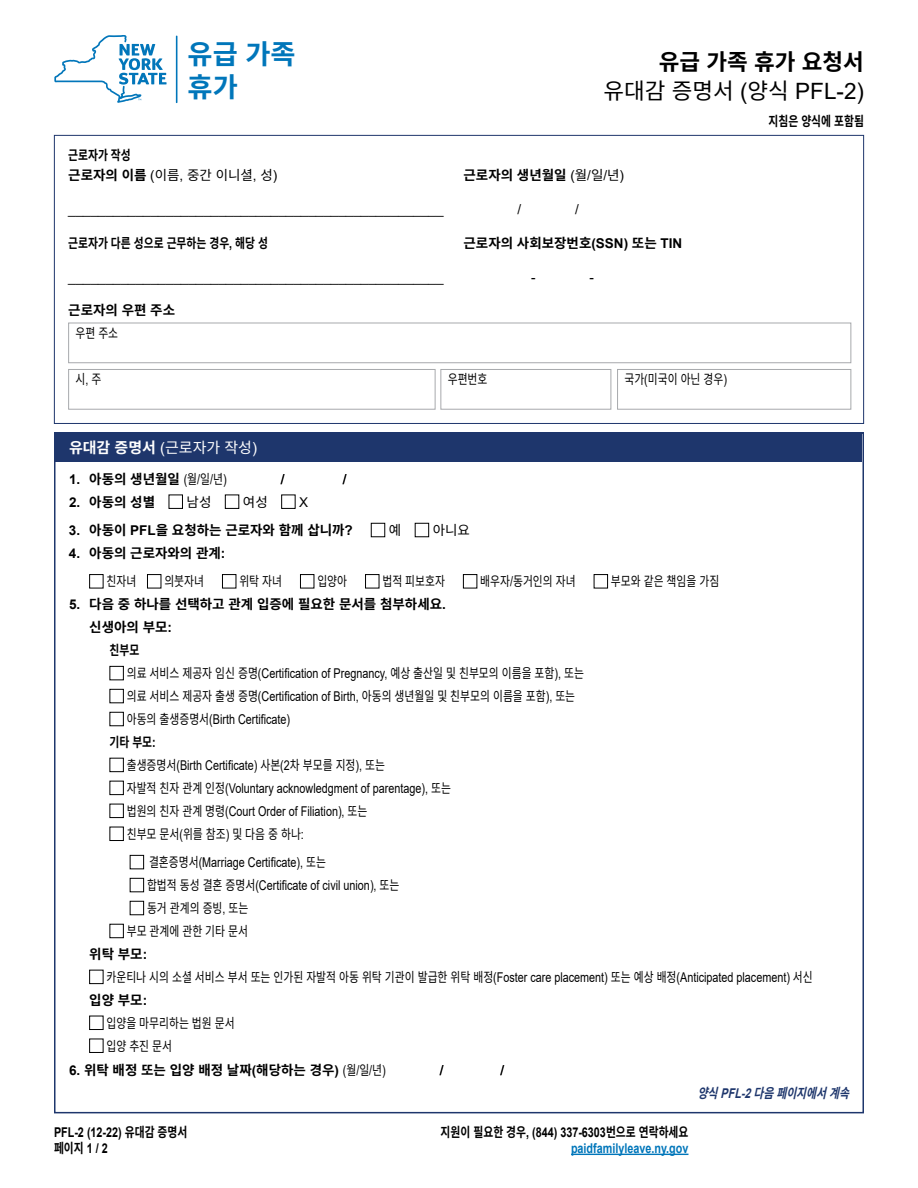
<style>
.page{position:relative;width:918px;height:1188px;background:#fff}
.page>*{position:absolute;margin:0;border:0;box-sizing:border-box;transform-origin:0 0}
.t1{font:700 27.3px/32.7px "Noto Sans KR";color:#0076ba}
.t2{font:700 22.5px/29.2px "Noto Sans KR";color:#000;text-align:right}
.t3{font:700 15px "Noto Sans KR";color:#fff}
.t4{font:13.5px "Noto Sans KR";color:#000;scale:.8 1}
.t5{font:13.5px/23px "Arial";color:#000;scale:.8 1}
.t6{font:700 13.5px/28.3px "Noto Sans KR";color:#000}
.t7{font:13.5px "Arial";color:#000}
.t8{font:700 13.5px/20.2px "Noto Sans KR";color:#000;scale:.8 1}
.t9{font:700 13.5px "Arial";color:#0076ba;scale:.8 1}
.t10{font:700 13.5px "Arial";color:#000;scale:.8 1}
.t11{font:italic 700 13.5px "Noto Sans KR";color:#1e366c;scale:.8 1}
.t12{font:13.5px "Noto Sans KR";color:#000}
.s1{font-weight:400}
.s2{font-family:"Arial";font-weight:400}
.s3{font-family:"Arial"}
.s4{font-family:"Noto Sans KR"}
</style>
<div class="page">
<svg style="left:176px;top:36px;width:1px;height:67px"></svg>
<svg style="left:54px;top:35px;width:113px;height:68px"></svg>
<div style="left:68px;top:323px;width:783px;height:40px;border:1px solid #a7a9ac"></div>
<div style="left:68px;top:369px;width:367px;height:41px;border:1px solid #a7a9ac"></div>
<div style="left:440px;top:369px;width:171px;height:41px;border:1px solid #a7a9ac"></div>
<div style="left:617px;top:369px;width:234px;height:41px;border:1px solid #a7a9ac"></div>
<hr style="left:571px;top:1154px;width:117px;height:1px;background:#0076ba">
<div style="left:56px;top:434px;width:806px;height:28px;background:#1e366c"></div>
<div style="left:169px;top:495px;width:14px;height:14px;border:1px solid #000"></div>
<div style="left:225px;top:495px;width:14px;height:14px;border:1px solid #000"></div>
<div style="left:281px;top:495px;width:15px;height:14px;border:1px solid #000"></div>
<div style="left:371px;top:523px;width:14px;height:14px;border:1px solid #000"></div>
<div style="left:415px;top:523px;width:14px;height:14px;border:1px solid #000"></div>
<div style="left:89px;top:574px;width:15px;height:14px;border:1px solid #000"></div>
<div style="left:147px;top:574px;width:14px;height:14px;border:1px solid #000"></div>
<div style="left:222px;top:574px;width:14px;height:14px;border:1px solid #000"></div>
<div style="left:300px;top:574px;width:14px;height:14px;border:1px solid #000"></div>
<div style="left:365px;top:574px;width:14px;height:14px;border:1px solid #000"></div>
<div style="left:463px;top:574px;width:14px;height:14px;border:1px solid #000"></div>
<div style="left:594px;top:574px;width:14px;height:14px;border:1px solid #000"></div>
<div style="left:110px;top:666px;width:14px;height:14px;border:1px solid #000"></div>
<div style="left:110px;top:689px;width:14px;height:14px;border:1px solid #000"></div>
<div style="left:110px;top:712px;width:14px;height:14px;border:1px solid #000"></div>
<div style="left:110px;top:758px;width:14px;height:14px;border:1px solid #000"></div>
<div style="left:110px;top:781px;width:14px;height:14px;border:1px solid #000"></div>
<div style="left:110px;top:804px;width:14px;height:14px;border:1px solid #000"></div>
<div style="left:110px;top:827px;width:14px;height:14px;border:1px solid #000"></div>
<div style="left:130px;top:855px;width:14px;height:14px;border:1px solid #000"></div>
<div style="left:130px;top:878px;width:14px;height:14px;border:1px solid #000"></div>
<div style="left:130px;top:901px;width:14px;height:14px;border:1px solid #000"></div>
<div style="left:110px;top:924px;width:14px;height:14px;border:1px solid #000"></div>
<div style="left:89px;top:970px;width:15px;height:14px;border:1px solid #000"></div>
<div style="left:89px;top:1016px;width:15px;height:14px;border:1px solid #000"></div>
<div style="left:89px;top:1039px;width:15px;height:14px;border:1px solid #000"></div>
<h1 class="t1" style="left:188px;top:38px;width:110px">유급 가족 휴가</h1>
<h2 class="t2" style="left:603px;top:47px;width:262px">유급 가족 휴가 요청서 <span class="s1">유대감 증명서</span> <span class="s2">(</span><span class="s1">양식</span> <span class="s2">PFL-2)</span></h2>
<p class="t8" style="left:769px;top:111px;width:121px">지침은 양식에 포함됨</p>
<p class="t8" style="left:68px;top:145px;width:263px">근로자가 작성<br>근로자의 이름 <span class="s2">(</span><span class="s1">이름</span><span class="s2">,</span> <span class="s1">중간 이니셜</span><span class="s2">,</span> <span class="s1">성</span><span class="s2">)</span></p>
<p class="t7" style="left:68px;top:200px;width:377px">__________________________________________________</p>
<p class="t8" style="left:68px;top:233px;width:251px">근로자가 다른 성으로 근무하는 경우<span class="s3">,</span> 해당 성</p>
<p class="t7" style="left:68px;top:267px;width:377px">__________________________________________________</p>
<p class="t6" style="left:68px;top:296px;width:108px">근로자의 우편 주소</p>
<p class="t4" style="left:76px;top:325px;width:55px">우편 주소</p>
<p class="t4" style="left:76px;top:372px;width:34px">시<span class="s3">,</span> 주</p>
<p class="t4" style="left:448px;top:372px;width:51px">우편번호</p>
<p class="t4" style="left:624px;top:372px;width:130px">국가<span class="s3">(</span>미국이 아닌 경우<span class="s3">)</span></p>
<p class="t6" style="left:464px;top:161px;width:162px">근로자의 생년월일 <span class="s2">(</span><span class="s1">월</span><span class="s2">/</span><span class="s1">일</span><span class="s2">/</span><span class="s1">년</span><span class="s2">)</span></p>
<p class="t7" style="left:518px;top:200px;width:5px">/</p>
<p class="t7" style="left:575px;top:200px;width:5px">/</p>
<p class="t6" style="left:464px;top:229px;width:220px">근로자의 사회보장번호<span class="s3">(SSN)</span> 또는 <span class="s3">TIN</span></p>
<p class="t7" style="left:589px;top:267px;width:6px">-</p>
<p class="t7" style="left:531px;top:267px;width:6px">-</p>
<p class="t3" style="left:69px;top:439px;width:190px">유대감 증명서 <span class="s2">(</span><span class="s1">근로자가 작성</span><span class="s2">)</span></p>
<p class="t6" style="left:69px;top:465px;width:159px"><span class="s3">1.</span> 아동의 생년월일 <span class="s2">(</span><span class="s1">월</span><span class="s2">/</span><span class="s1">일</span><span class="s2">/</span><span class="s1">년</span><span class="s2">)</span></p>
<p class="t7" style="left:281px;top:470px;width:5px">/</p>
<p class="t6" style="left:69px;top:488px;width:88px"><span class="s3">2.</span> 아동의 성별</p>
<p class="t12" style="left:187px;top:494px;width:26px">남성</p>
<p class="t12" style="left:243px;top:494px;width:26px">여성</p>
<p class="t7" style="left:299px;top:493px;width:11px">X</p>
<p class="t6" style="left:69px;top:516px;width:285px"><span class="s3">3.</span> 아동이 <span class="s3">PFL</span>을 요청하는 근로자와 함께 삽니까<span class="s3">?</span></p>
<p class="t12" style="left:389px;top:522px;width:14px">예</p>
<p class="t12" style="left:433px;top:522px;width:39px">아니요</p>
<p class="t6" style="left:107px;top:539px;width:120px;text-indent:-38px"><span class="s3">4.</span> 아동의 근로자와의 관계<span class="s3">: </span><span class="s1">친자녀</span></p>
<p class="t7" style="left:343px;top:470px;width:5px">/</p>
<p class="t4" style="left:164px;top:574px;width:51px">의붓자녀</p>
<p class="t4" style="left:239px;top:574px;width:55px">위탁 자녀</p>
<p class="t4" style="left:317px;top:574px;width:39px">입양아</p>
<p class="t4" style="left:382px;top:574px;width:80px">법적 피보호자</p>
<p class="t4" style="left:480px;top:574px;width:121px">배우자<span class="s3">/</span>동거인의 자녀</p>
<p class="t4" style="left:611px;top:574px;width:137px">부모와 같은 책임을 가짐</p>
<p class="t6" style="left:69px;top:590px;width:378px"><span class="s3">5.</span> 다음 중 하나를 선택하고 관계 입증에 필요한 문서를 첨부하세요<span class="s3">.</span></p>
<p class="t6" style="left:89px;top:613px;width:84px">신생아의 부모<span class="s3">:</span></p>
<p class="t8" style="left:110px;top:640px;width:39px">친부모</p>
<p class="t4" style="left:127px;top:666px;width:573px">의료 서비스 제공자 임신 증명<span class="s3">(Certification of Pregnancy,</span> 예상 출산일 및 친부모의 이름을 포함<span class="s3">),</span> 또는</p>
<p class="t4" style="left:127px;top:689px;width:562px">의료 서비스 제공자 출생 증명<span class="s3">(Certification of Birth,</span> 아동의 생년월일 및 친부모의 이름을 포함<span class="s3">),</span> 또는</p>
<p class="t5" style="left:127px;top:708px;width:206px"><span class="s4">아동의 출생증명서</span>(Birth Certificate)</p>
<p class="t8" style="left:110px;top:732px;width:59px">기타 부모<span class="s3">:</span></p>
<p class="t5" style="left:127px;top:754px;width:407px"><span class="s4">출생증명서</span>(Birth Certificate) <span class="s4">사본</span>(2<span class="s4">차 부모를 지정</span>), <span class="s4">또는<br>자발적 친자 관계 인정</span>(Voluntary acknowledgment of parentage), <span class="s4">또는 법원의 친자 관계 명령</span>(Court Order of Filiation), <span class="s4">또는</span></p>
<p class="t4" style="left:127px;top:826px;width:223px">친부모 문서<span class="s3">(</span>위를 참조<span class="s3">)</span> 및 다음 중 하나<span class="s3">:</span></p>
<p class="t5" style="left:147px;top:851px;width:317px"><span class="s4">결혼증명서</span>(Marriage Certificate), <span class="s4">또는<br>합법적 동성 결혼 증명서</span>(Certificate of civil union), <span class="s4">또는</span></p>
<p class="t4" style="left:147px;top:900px;width:128px">동거 관계의 증빙<span class="s3">,</span> 또는</p>
<p class="t4" style="left:127px;top:923px;width:153px">부모 관계에 관한 기타 문서</p>
<p class="t6" style="left:89px;top:940px;width:59px">위탁 부모<span class="s3">:</span></p>
<p class="t4" style="left:107px;top:969px;width:884px">카운티나 시의 소셜 서비스 부서 또는 인가된 자발적 아동 위탁 기관이 발급한 위탁 배정<span class="s3">(Foster care placement)</span> 또는 예상 배정<span class="s3">(Anticipated placement)</span> 서신</p>
<p class="t6" style="left:89px;top:986px;width:59px">입양 부모<span class="s3">:</span></p>
<p class="t4" style="left:107px;top:1015px;width:162px">입양을 마무리하는 법원 문서</p>
<p class="t4" style="left:107px;top:1038px;width:84px">입양 추진 문서</p>
<p class="t6" style="left:69px;top:1057px;width:318px"><span class="s3">6.</span> 위탁 배정 또는 입양 배정 날짜<span class="s3">(</span>해당하는 경우<span class="s3">)</span> <span class="s2">(</span><span class="s1">월</span><span class="s2">/</span><span class="s1">일</span><span class="s2">/</span><span class="s1">년</span><span class="s2">)</span></p>
<p class="t7" style="left:440px;top:1061px;width:5px">/</p>
<p class="t11" style="left:698px;top:1086px;width:201px">양식<span class="s3">PFL -2</span>다음 페이지에서 계속</p>
<p class="t7" style="left:501px;top:1061px;width:5px">/</p>
<p class="t10" style="left:54px;top:1122px;width:168px">PFL-2 (12-22) <span class="s4">유대감 증명서</span></p>
<p class="t8" style="left:54px;top:1138px;width:69px">페이지 <span class="s3">1 / 2</span></p>
<p class="t8" style="left:441px;top:1122px;width:311px">지원이 필요한 경우<span class="s3">, (844) 337-6303</span>번으로 연락하세요</p>
<p class="t9" style="left:571px;top:1139px;width:148px">paidfamilyleave.ny.gov</p>
</div>
